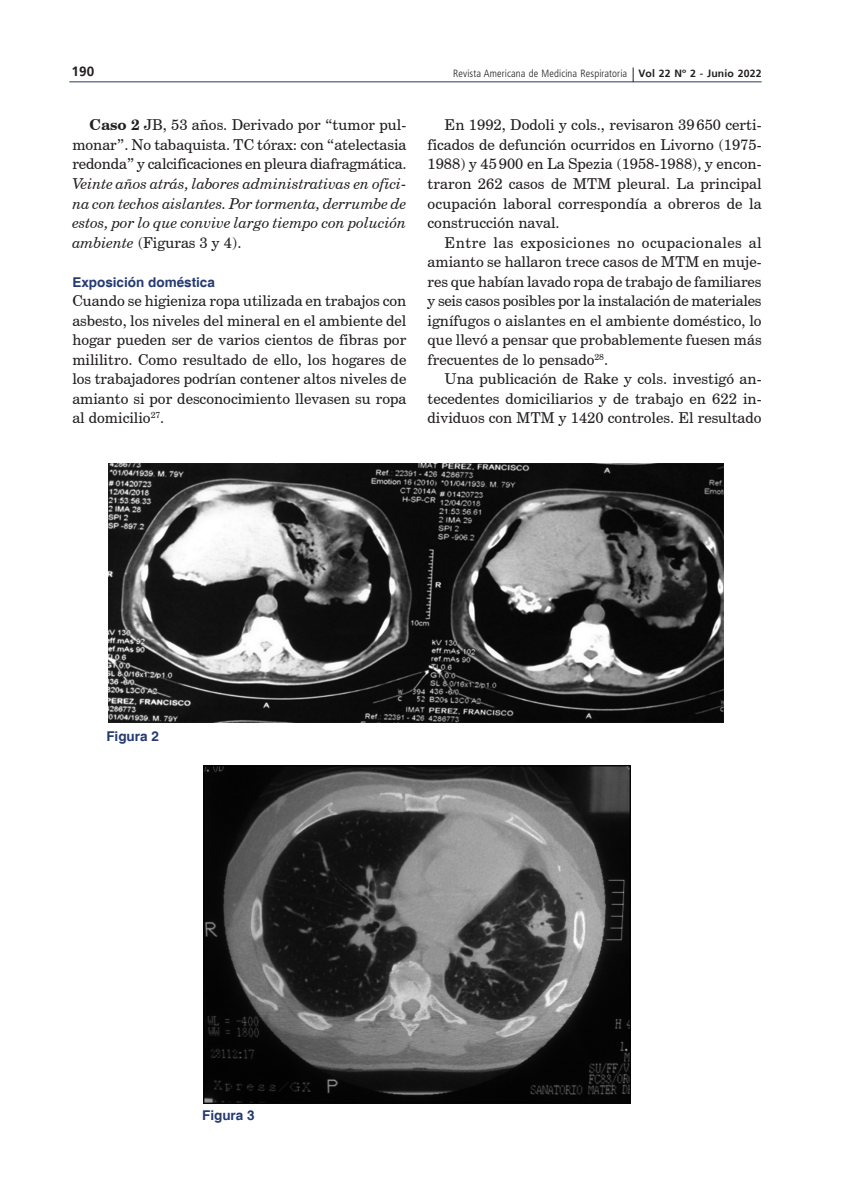
<style>
.page{position:relative;width:851px;height:1191px;background:#fff}
.page>*{position:absolute;margin:0;border:0;box-sizing:border-box;transform-origin:0 0}
.texto{font:15px/19.5px "Century Schoolbook BT";color:#231f20;text-align:justify}
.texto-2{font:italic 15px/19.5px "Century Schoolbook BT";color:#231f20;text-align:justify}
.texto1{font:15px/19.5px "Century Schoolbook BT";color:#231f20;text-align:justify}
.subtit1{font:700 13.5px "Helvetica";color:#253a71}
.epigrafe{font:700 13.5px "Helvetica";color:#253a71}
.t1{font:700 13.5px "Frutiger";color:#231f20}
.t2{font:300 condensed 10.5px "Frutiger LT Std";letter-spacing:.01em;color:#231f20}
.s1{font-family:"Frutiger";font-weight:700;font-stretch:normal}
.s2{font-weight:700;font-style:normal}
.s3{font-style:normal}
</style>
<div class="page">
<hr style="left:69px;top:81px;width:692px;height:1px;background:#253a71">
<svg style="left:632px;top:67px;width:1px;height:15px"></svg>
<img style="left:108px;top:463px;width:615px;height:260px">
<img style="left:203px;top:765px;width:427px;height:338px">
<p class="t1" style="left:71px;top:63px;width:24px">190</p>
<p class="t2" style="left:453px;top:67px;width:310px">Revista Americana de Medicina Respiratoria <span class="s1">Vol 22 Nº 2 - Junio 2022</span></p>
<p class="texto-2" style="left:72px;top:115px;width:335px;text-indent:17px"><span class="s2">Caso 2</span> <span class="s3">JB, 53 años. Derivado por “tumor pul&shy;monar”. No tabaquista. TC tórax: con “atelectasia redonda” y calcificaciones en pleura diafragmática.<br></span>Veinte años atrás, labores administrativas en ofici&shy;na con techos aislantes. Por tormenta, derrumbe de estos, por lo que convive largo tiempo con polución ambiente <span class="s3">(Figuras 3 y 4).</span></p>
<p class="subtit1" style="left:72px;top:273px;width:144px">Exposición doméstica</p>
<p class="texto1" style="left:72px;top:291px;width:335px">Cuando se higieniza ropa utilizada en trabajos con asbesto, los niveles del mineral en el ambiente del hogar pueden ser de varios cientos de fibras por mililitro. Como resultado de ello, los hogares de los trabajadores podrían contener altos niveles de amianto si por desconocimiento llevasen su ropa al domicilio<sup>27</sup>.</p>
<p class="texto" style="left:427px;top:115px;width:335px;text-indent:17px">En 1992, Dodoli y cols., revisaron 39650 certi&shy;ficados de defunción ocurridos en Livorno (1975- 1988) y 45900 en La Spezia (1958-1988), y encon&shy;traron 262 casos de MTM pleural. La principal ocupación laboral correspondía a obreros de la construcción naval.</p>
<p class="texto" style="left:427px;top:232px;width:335px;text-indent:17px">Entre las exposiciones no ocupacionales al amianto se hallaron trece casos de MTM en muje&shy;res que habían lavado ropa de trabajo de familiares y seis casos posibles por la instalación de materiales ignífugos o aislantes en el ambiente doméstico, lo que llevó a pensar que probablemente fuesen más frecuentes de lo pensado<sup>28</sup>.</p>
<p class="texto" style="left:427px;top:369px;width:335px;text-indent:17px">Una publicación de Rake y cols. investigó an&shy;tecedentes domiciliarios y de trabajo en 622 in&shy;dividuos con MTM y 1420 controles. El resultado</p>
<p class="epigrafe" style="left:106px;top:728px;width:54px">Figura 2</p>
<p class="epigrafe" style="left:202px;top:1107px;width:54px">Figura 3</p>
</div>
